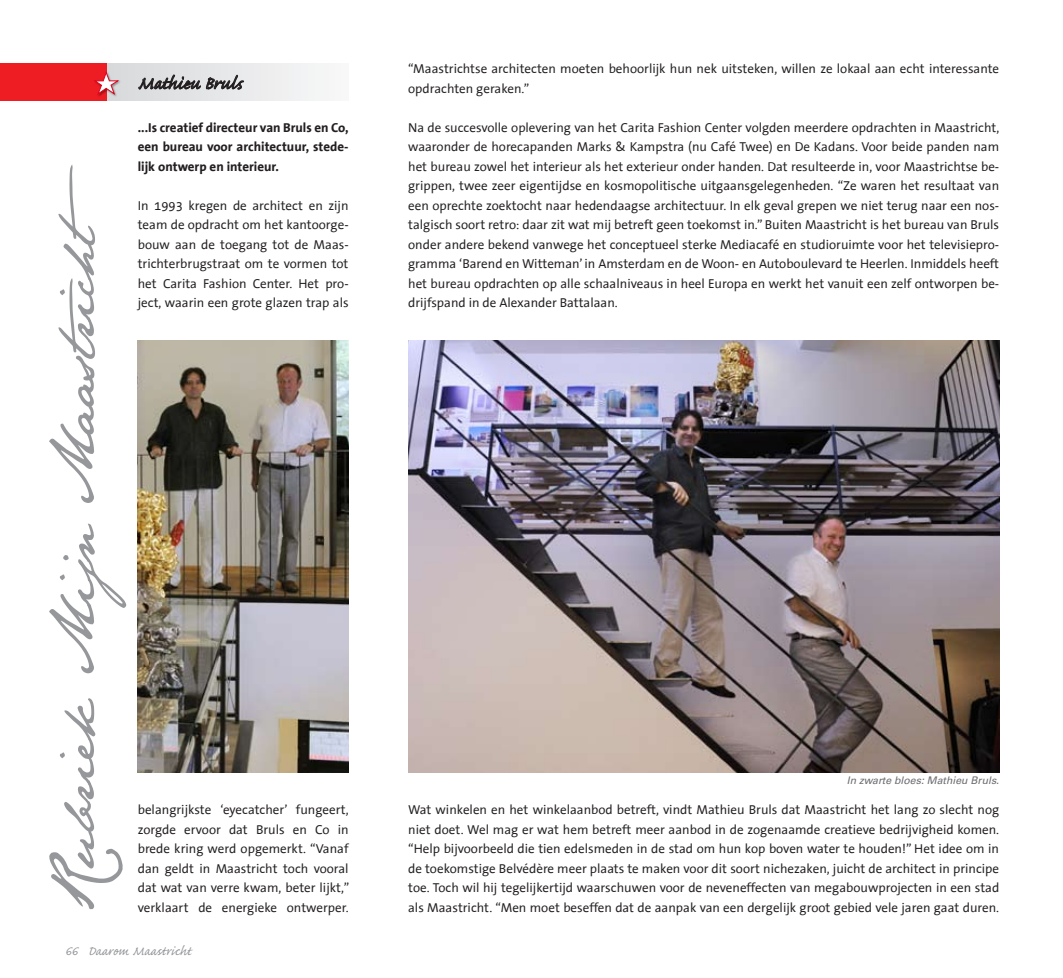
<style>
.page{position:relative;width:1063px;height:978px;background:#fff}
.page>*{position:absolute;margin:0;border:0;box-sizing:border-box;transform-origin:0 0}
.t1{font:51px "Jane Austen";color:#95979a}
.t2{font:22.5px "Caflisch Script Pro";color:#231f20}
.t3{font:16.5px "Caflisch Script Pro";letter-spacing:-.005em;color:#939598}
.t4{font:13.05px/19.5px "The Sans Office";color:#231f20;text-align:justify}
.t5{font:700 13.05px/19.5px "The Sans Office";color:#231f20;text-align:justify}
.t6{font:italic 10.5px "Univers";color:#6c6d70}
</style>
<div class="page">
<svg style="left:106px;top:64px;width:216px;height:37px"></svg>
<div style="left:0;top:64px;width:106px;height:37px;background:#ee1d23"></div>
<img style="left:99px;top:71px;width:23px;height:26px">
<svg style="left:94px;top:71px;width:27px;height:25px"></svg>
<svg style="left:138px;top:74px;width:106px;height:25px;background:#b8b8b9"></svg>
<img style="left:408px;top:340px;width:591px;height:432px">
<img style="left:138px;top:340px;width:211px;height:432px">
<h1 class="t1" style="left:46px;top:914px;width:751px;rotate:-90deg">Rubriek Mijn Maastricht</h1>
<h2 class="t2" style="left:138px;top:72px;width:107px">Mathieu Bruls</h2>
<p class="t4" style="left:408px;top:60px;width:593px">“Maastrichtse architecten moeten behoorlijk hun nek uitsteken, willen ze lokaal aan echt interessante opdrachten geraken.”</p>
<p class="t4" style="left:408px;top:118px;width:593px">Na de succesvolle oplevering van het Carita Fashion Center volgden meerdere opdrachten in Maastricht, waaronder de horecapanden Marks &amp; Kampstra (nu Café Twee) en De Kadans. Voor beide panden nam het bureau zowel het interieur als het exterieur onder handen. Dat resulteerde in, voor Maastrichtse be&shy;grippen, twee zeer eigentijdse en kosmopolitische uitgaansgelegenheden. “Ze waren het resultaat van een oprechte zoektocht naar hedendaagse architectuur. In elk geval grepen we niet terug naar een nos&shy;talgisch soort retro: daar zit wat mij betreft geen toekomst in.” Buiten Maastricht is het bureau van Bruls onder andere bekend vanwege het conceptueel sterke Mediacafé en studioruimte voor het televisiepro&shy;gramma ‘Barend en Witteman’ in Amsterdam en de Woon- en Autoboulevard te Heerlen. Inmiddels heeft het bureau opdrachten op alle schaalniveaus in heel Europa en werkt het vanuit een zelf ontworpen be&shy;drijfspand in de Alexander Battalaan.</p>
<p class="t5" style="left:138px;top:118px;width:212px">...Is creatief directeur van Bruls en Co, een bureau voor architectuur, stede&shy;lijk ontwerp en interieur.</p>
<p class="t4" style="left:138px;top:196px;width:212px">In 1993 kregen de architect en zijn team de opdracht om het kantoorge&shy;bouw aan de toegang tot de Maas&shy;trichterbrugstraat om te vormen tot het Carita Fashion Center. Het pro&shy;ject, waarin een grote glazen trap als</p>
<p class="t4" style="left:138px;top:801px;width:213px">belangrijkste ‘eyecatcher’ fungeert, zorgde ervoor dat Bruls en Co in brede kring werd opgemerkt. “Vanaf dan geldt in Maastricht toch vooral dat wat van verre kwam, beter lijkt,”</p>
<p class="t4" style="left:138px;top:898px;width:212px">verklaart de energieke ontwerper.</p>
<p class="t6" style="left:847px;top:774px;width:154px">In zwarte bloes: Mathieu Bruls.</p>
<p class="t4" style="left:408px;top:801px;width:593px">Wat winkelen en het winkelaanbod betreft, vindt Mathieu Bruls dat Maastricht het lang zo slecht nog niet doet. Wel mag er wat hem betreft meer aanbod in de zogenaamde creatieve bedrijvigheid komen. “Help bijvoorbeeld die tien edelsmeden in de stad om hun kop boven water te houden!” Het idee om in de toekomstige Belvédère meer plaats te maken voor dit soort nichezaken, juicht de architect in principe toe. Toch wil hij tegelijkertijd waarschuwen voor de neveneffecten van megabouwprojecten in een stad als Maastricht. “Men moet beseffen dat de aanpak van een dergelijk groot gebied vele jaren gaat duren.</p>
<p class="t3" style="left:65px;top:942px;width:128px">66 Daarom Maastricht</p>
</div>
